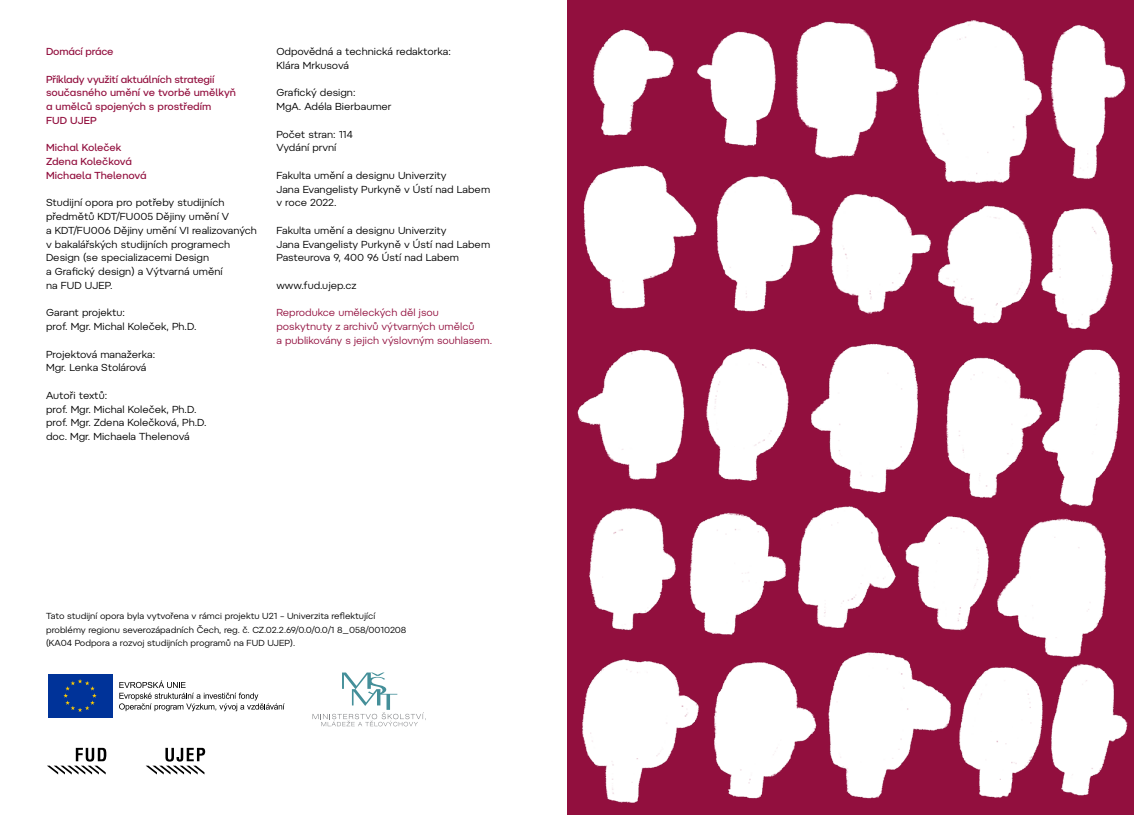
<style>
.page{position:relative;width:1134px;height:815px;background:#fff}
.page>*{position:absolute;margin:0;border:0;box-sizing:border-box;transform-origin:0 0}
.t1{font:10.12px/13.8px "Pepi";color:#000}
.t2{font:500 10.12px/13.8px "Pepi";letter-spacing:-.01em;color:#920f3e}
.t3{font:10.12px/13.8px "Pepi";color:#920f3e}
.t4{font:8.75px/13.8px "Pepi";color:#000}
</style>
<div class="page">
<svg style="left:119px;top:680px;width:166px;height:31px"></svg>
<div style="left:46px;top:673px;width:68px;height:46px;background:linear-gradient(to right,#039,#039)"></div>
<div style="left:48px;top:674px;width:64px;height:43px;background:#039"></div>
<svg style="left:63px;top:679px;width:34px;height:33px"></svg>
<svg style="left:313px;top:672px;width:113px;height:54px"></svg>
<svg style="left:47px;top:748px;width:59px;height:26px"></svg>
<svg style="left:146px;top:748px;width:59px;height:26px"></svg>
<img style="left:574px;top:0;width:560px;height:815px">
<p class="t2" style="left:46px;top:44px;width:69px">Domácí práce</p>
<p class="t2" style="left:46px;top:72px;width:191px">Příklady využití aktuálních strategií současného umění ve tvorbě umělkyň a umělců spojených s prostředím<br>FUD UJEP</p>
<p class="t2" style="left:46px;top:141px;width:102px">Michal Koleček<br>Zdena Kolečková<br>Michaela Thelenová</p>
<p class="t1" style="left:46px;top:196px;width:212px">Studijní opora pro potřeby studijních předmětů KDT/FU005 Dějiny umění V<br>a KDT/FU006 Dějiny umění VI realizovaných v bakalářských studijních programech Design (se specializacemi Design<br>a Grafický design) a Výtvarná umění<br>na FUD UJEP.</p>
<p class="t1" style="left:46px;top:306px;width:152px">Garant projektu:<br>prof. Mgr. Michal Koleček, Ph.D.</p>
<p class="t1" style="left:46px;top:347px;width:111px">Projektová manažerka:<br>Mgr. Lenka Stolárová</p>
<p class="t1" style="left:46px;top:388px;width:162px">Autoři textů:<br>prof. Mgr. Michal Koleček, Ph.D. prof. Mgr. Zdena Kolečková, Ph.D. doc. Mgr. Michaela Thelenová</p>
<p class="t1" style="left:276px;top:44px;width:176px">Odpovědná a technická redaktorka:<br>Klára Mrkusová</p>
<p class="t1" style="left:276px;top:86px;width:117px">Grafický design:<br>MgA. Adéla Bierbaumer</p>
<p class="t1" style="left:276px;top:127px;width:78px">Počet stran: 114<br>Vydání první</p>
<p class="t1" style="left:276px;top:168px;width:215px">Fakulta umění a designu Univerzity<br>Jana Evangelisty Purkyně v Ústí nad Labem v roce 2022.</p>
<p class="t1" style="left:276px;top:223px;width:215px">Fakulta umění a designu Univerzity<br>Jana Evangelisty Purkyně v Ústí nad Labem<br>Pasteurova 9, 400 96 Ústí nad Labem</p>
<p class="t1" style="left:276px;top:278px;width:82px">www.fud.ujep.cz</p>
<p class="t3" style="left:276px;top:306px;width:217px">Reprodukce uměleckých děl jsou poskytnuty z archivů výtvarných umělců<br>a publikovány s jejich výslovným souhlasem.</p>
<p class="t4" style="left:46px;top:609px;width:362px">Tato studijní opora byla vytvořena v rámci projektu U21 – Univerzita reflektující problémy regionu severozápadních Čech, reg. č. CZ.02.2.69/0.0/0.0/1 8_058/0010208 (KA04 Podpora a rozvoj studijních programů na FUD UJEP).</p>
</div>
